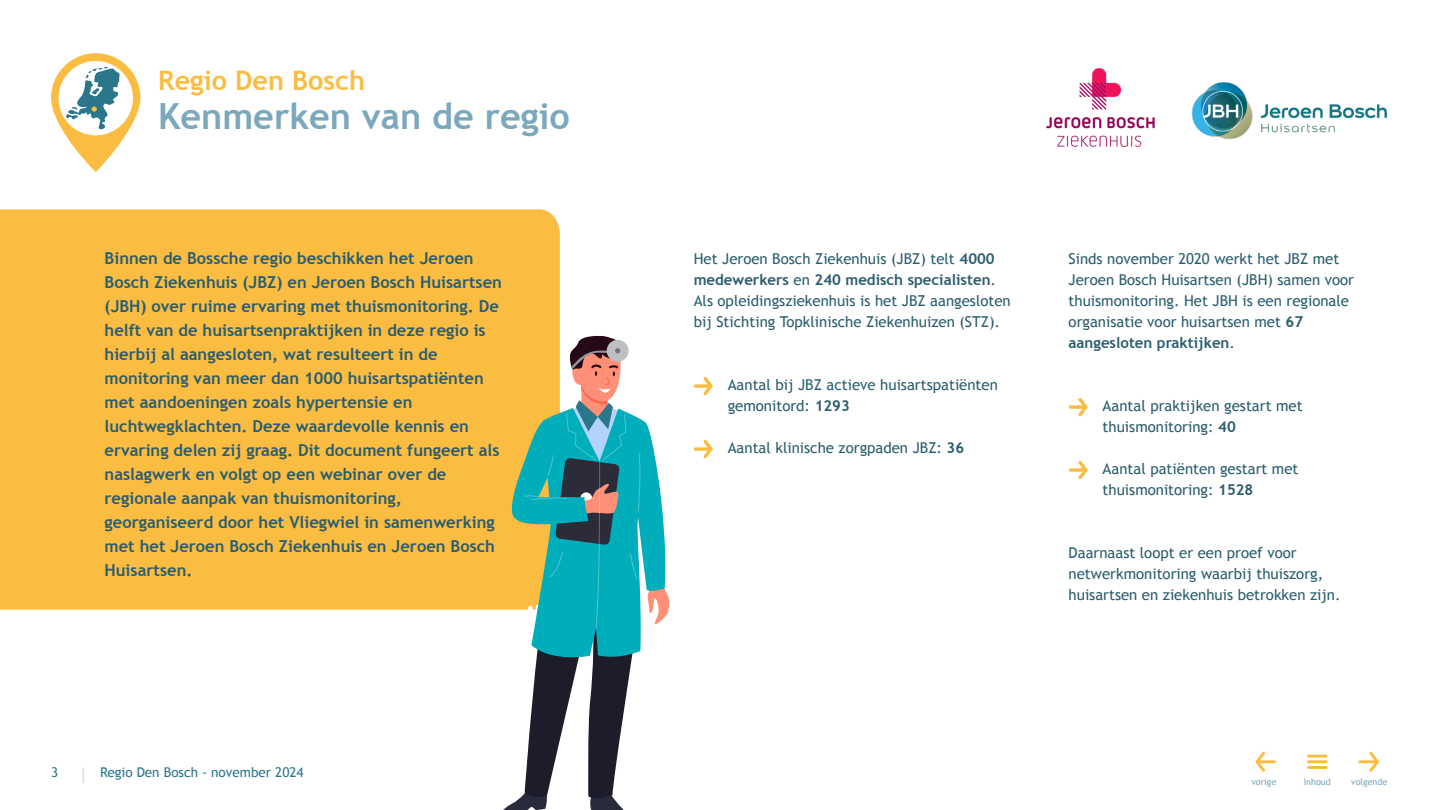
<style>
.page{position:relative;width:1441px;height:810px;background:#fff}
.page>*{position:absolute;margin:0;border:0;box-sizing:border-box;transform-origin:0 0}
.t1{font:700 36px "Trebuchet MS";color:#7ba8bb}
.t2{font:700 27px "Trebuchet MS";color:#fabd42}
.Intro{font:700 16.5px/24px "Trebuchet MS";color:#2a5d6e}
.Plat{font:15px/21px "Trebuchet MS";color:#2a5d6e}
.Opsomming{font:15px/21px "Trebuchet MS";color:#2a5d6e}
.t3{font:13.5px "Trebuchet MS";color:#2a768a}
.t4{font:9px "Trebuchet MS";color:#7ba8bb}
.s1{font-weight:700}
</style>
<div class="page">
<div style="left:0;top:209px;width:559px;height:401px;background:#fabd42"></div>
<svg style="left:695px;top:384px;width:5px;height:4px"></svg>
<svg style="left:700px;top:376px;width:13px;height:20px"></svg>
<svg style="left:695px;top:447px;width:5px;height:4px"></svg>
<svg style="left:700px;top:439px;width:13px;height:20px"></svg>
<svg style="left:496px;top:335px;width:173px;height:475px"></svg>
<svg style="left:1070px;top:405px;width:5px;height:4px"></svg>
<svg style="left:1075px;top:397px;width:13px;height:20px"></svg>
<svg style="left:1070px;top:468px;width:5px;height:4px"></svg>
<svg style="left:1075px;top:460px;width:13px;height:20px"></svg>
<svg style="left:51px;top:53px;width:89px;height:119px;fill:#fabd42"></svg>
<img style="left:1046px;top:68px;width:108px;height:79px">
<svg style="left:83px;top:767px;width:1px;height:16px"></svg>
<div style="left:58px;top:61px;width:75px;height:74px;background:#fff;border-radius:50%"></div>
<img style="left:1192px;top:82px;width:195px;height:58px">
<hr style="left:1359px;top:760px;width:18px;height:3px;background:#fabd42">
<svg style="left:1366px;top:751px;width:13px;height:21px"></svg>
<hr style="left:1256px;top:760px;width:18px;height:3px;background:#fabd42">
<svg style="left:1255px;top:751px;width:12px;height:21px"></svg>
<hr style="left:1308px;top:755px;width:17px;height:3px;background:#fabd42">
<hr style="left:1308px;top:760px;width:17px;height:3px;background:#fabd42">
<hr style="left:1308px;top:766px;width:17px;height:3px;background:#fabd42">
<svg style="left:66px;top:67px;width:54px;height:63px"></svg>
<p class="t2" style="left:158px;top:64px;width:208px">Regio Den Bosch</p>
<p class="t1" style="left:158px;top:94px;width:413px">Kenmerken van de regio</p>
<p class="Intro" style="left:105px;top:246px;width:399px">Binnen de Bossche regio beschikken het Jeroen Bosch Ziekenhuis (JBZ) en Jeroen Bosch Huisartsen (JBH) over ruime ervaring met thuismonitoring. De helft van de huisartsenpraktijken in deze regio is hierbij al aangesloten, wat resulteert in de monitoring van meer dan 1000 huisartspatiënten met aandoeningen zoals hypertensie en luchtwegklachten. Deze waardevolle kennis en ervaring delen zij graag. Dit document fungeert als naslagwerk en volgt op een webinar over de regionale aanpak van thuismonitoring, georganiseerd door het Vliegwiel in samenwerking met het Jeroen Bosch Ziekenhuis en Jeroen Bosch Huisartsen.</p>
<p class="t3" style="left:51px;top:765px;width:9px">3</p>
<p class="t3" style="left:100px;top:765px;width:205px">Regio Den Bosch - november 2024</p>
<p class="Plat" style="left:693px;top:248px;width:318px">Het Jeroen Bosch Ziekenhuis (JBZ) telt <span class="s1">4000 medewerkers</span> en <span class="s1">240 medisch specialisten</span>.<br>Als opleidingsziekenhuis is het JBZ aangesloten bij Stichting Topklinische Ziekenhuizen (STZ).</p>
<p class="Opsomming" style="left:727px;top:374px;width:272px">Aantal bij JBZ actieve huisartspatiënten gemonitord: <span class="s1">1293</span></p>
<p class="Opsomming" style="left:727px;top:437px;width:238px">Aantal klinische zorgpaden JBZ: <span class="s1">36</span></p>
<p class="Plat" style="left:1068px;top:248px;width:287px">Sinds november 2020 werkt het JBZ met Jeroen Bosch Huisartsen (JBH) samen voor thuismonitoring. Het JBH is een regionale organisatie voor huisartsen met <span class="s1">67 aangesloten praktijken</span>.</p>
<p class="Opsomming" style="left:1102px;top:395px;width:201px">Aantal praktijken gestart met thuismonitoring: <span class="s1">40</span></p>
<p class="Opsomming" style="left:1102px;top:458px;width:197px">Aantal patiënten gestart met thuismonitoring: <span class="s1">1528</span></p>
<p class="Plat" style="left:1068px;top:542px;width:273px">Daarnaast loopt er een proef voor netwerkmonitoring waarbij thuiszorg, huisartsen en ziekenhuis betrokken zijn.</p>
<p class="t4" style="left:1251px;top:777px;width:26px">vorige</p>
<p class="t4" style="left:1303px;top:777px;width:29px">Inhoud</p>
<p class="t4" style="left:1350px;top:777px;width:38px">volgende</p>
</div>
